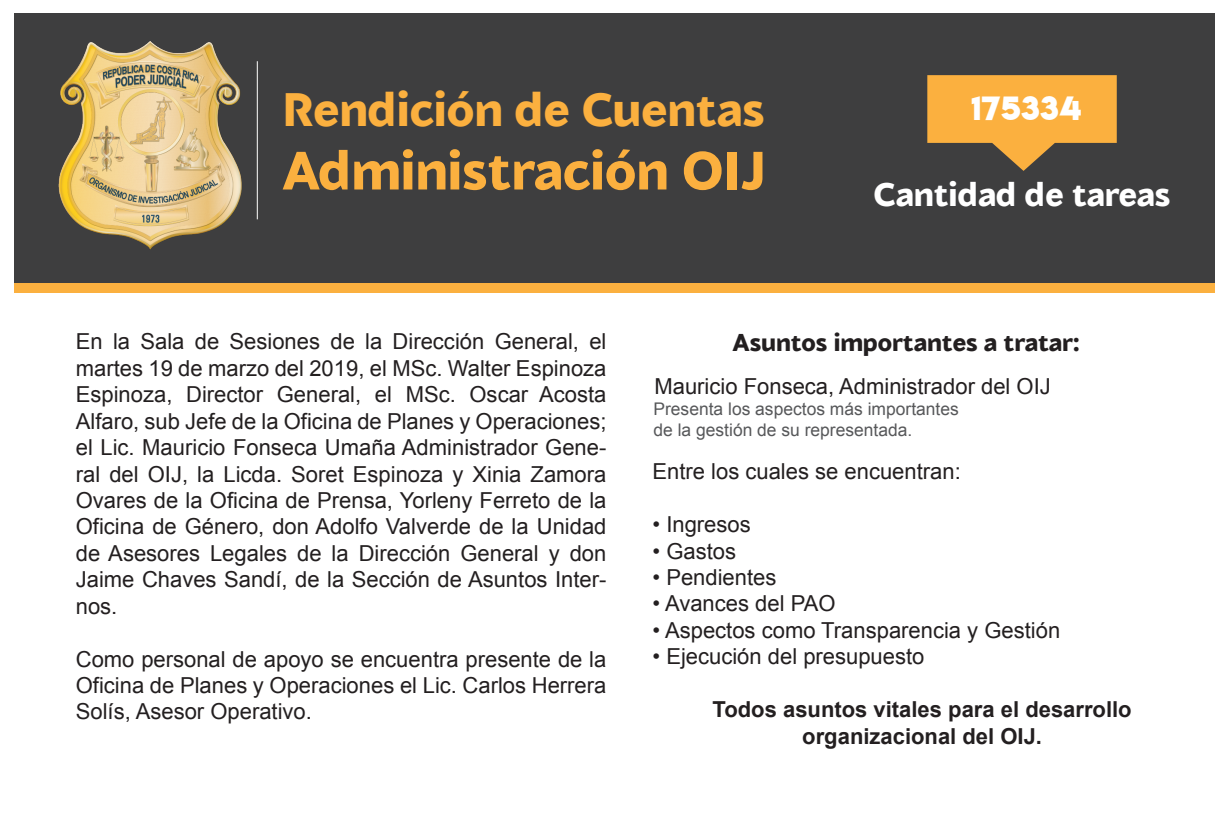
<style>
.page{position:relative;width:1229px;height:829px;background:#fff}
.page>*{position:absolute;margin:0;border:0;box-sizing:border-box;transform-origin:0 0}
.t1{font:800 53px "Blacker Sans Trial";color:#fbb03f}
.t2{font:800 46.7px "Blacker Sans Trial";color:#fbb03f}
.t3{font:800 32.8px "Blacker Sans Trial";color:#fff}
.t4{font:29.8px "Lemon Milkbold";color:#fff}
.t5{font:800 24.2px "Blacker Sans Trial";color:#231f20}
.t6{font:22px/26.4px "Arial";color:#231f20;text-align:justify}
.t7{font:700 22px/26.4px "Arial";color:#231f20;text-align:center}
.t8{font:17.4px/20.9px "Arial";color:#57585a}
</style>
<div class="page">
<div style="left:14px;top:14px;width:1200px;height:269px;background:#3e3e3f"></div>
<div style="left:14px;top:283px;width:1200px;height:9px;background:#fbb03f"></div>
<svg style="left:927px;top:75px;width:189px;height:96px"></svg>
<img style="left:58px;top:41px;width:200px;height:209px">
<hr style="left:257px;top:61px;width:1px;height:158px;background:#fff">
<h2 class="t2" style="left:282px;top:65px;width:484px">Rendición de Cuentas</h2>
<h1 class="t1" style="left:282px;top:121px;width:484px">Administración OIJ</h1>
<h3 class="t4" style="left:971px;top:87px;width:112px">175334</h3>
<h3 class="t3" style="left:873px;top:164px;width:298px">Cantidad de tareas</h3>
<p class="t6" style="left:76px;top:329px;width:532px">En la Sala de Sesiones de la Dirección General, el martes 19 de marzo del 2019, el MSc. Walter Espinoza Espinoza, Director General, el MSc. Oscar Acosta Alfaro, sub Jefe de la Oficina de Planes y Operaciones; el Lic. Mauricio Fonseca Umaña Administrador Gene&shy;ral del OIJ, la Licda. Soret Espinoza y Xinia Zamora Ovares de la Oficina de Prensa, Yorleny Ferreto de la Oficina de Género, don Adolfo Valverde de la Unidad de Asesores Legales de la Dirección General y don Jaime Chaves Sandí, de la Sección de Asuntos Inter&shy;nos.</p>
<p class="t6" style="left:76px;top:645px;width:532px">Como personal de apoyo se encuentra presente de la Oficina de Planes y Operaciones el Lic. Carlos Herrera Solís, Asesor Operativo.</p>
<p class="t5" style="left:732px;top:320px;width:348px">Asuntos importantes a tratar:</p>
<p class="t6" style="left:654px;top:373px;width:398px">Mauricio Fonseca, Administrador del OIJ</p>
<p class="t8" style="left:653px;top:398px;width:307px">Presenta los aspectos más importantes de la gestión de su representada.</p>
<p class="t6" style="left:652px;top:458px;width:310px">Entre los cuales se encuentran:</p>
<p class="t6" style="left:652px;top:511px;width:100px">• Ingresos</p>
<p class="t6" style="left:652px;top:537px;width:85px">• Gastos</p>
<p class="t6" style="left:652px;top:564px;width:125px">• Pendientes</p>
<p class="t6" style="left:652px;top:590px;width:184px">• Avances del PAO</p>
<p class="t6" style="left:652px;top:617px;width:409px">• Aspectos como Transparencia y Gestión</p>
<p class="t6" style="left:652px;top:643px;width:273px">• Ejecución del presupuesto</p>
<p class="t7" style="left:712px;top:696px;width:420px">Todos asuntos vitales para el desarrollo organizacional del OIJ.</p>
</div>
